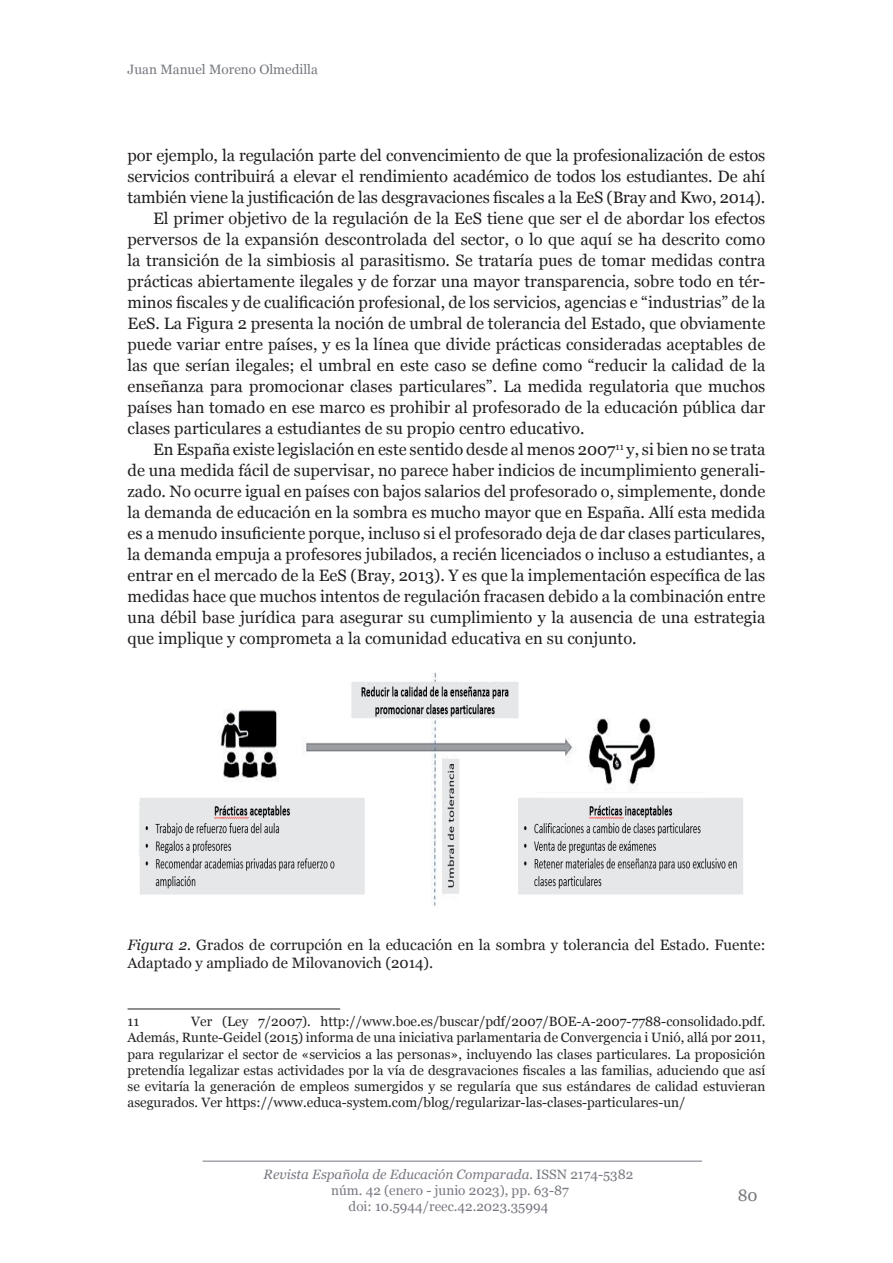
<style>
.page{position:relative;width:893px;height:1263px;background:#fff}
.page>*{position:absolute;margin:0;border:0;box-sizing:border-box;transform-origin:0 0}
.t1{font:16.5px "Georgia";color:#231f20}
.t2{font:16.5px "Georgia";color:#76787b}
.t3{font:15px/18px "Georgia";color:#231f20}
.t4{font:13.5px/16.2px "Georgia";color:#231f20;text-align:justify}
.t5{font:13.5px/16.2px "Georgia";color:#767980;text-align:center}
.s1{font-style:italic}
</style>
<div class="page">
<hr style="left:202px;top:1161px;width:500px;height:1px;background:#767980">
<hr style="left:128px;top:1008px;width:212px;height:1px;background:#231f20">
<img style="left:139px;top:672px;width:604px;height:234px">
<p class="t5" style="left:128px;top:62px;width:192px">Juan Manuel Moreno Olmedilla</p>
<p class="t1" style="left:128px;top:146px;width:639px">por ejemplo, la regulación parte del convencimiento de que la profesionalización de estos</p>
<p class="t1" style="left:128px;top:167px;width:639px">servicios contribuirá a elevar el rendimiento académico de todos los estudiantes. De ahí</p>
<p class="t1" style="left:128px;top:188px;width:639px">también viene la justificación de las desgravaciones fiscales a la EeS (Bray and Kwo, 2014).</p>
<p class="t1" style="left:153px;top:209px;width:614px">El primer objetivo de la regulación de la EeS tiene que ser el de abordar los efectos</p>
<p class="t1" style="left:128px;top:230px;width:639px">perversos de la expansión descontrolada del sector, o lo que aquí se ha descrito como</p>
<p class="t1" style="left:128px;top:251px;width:639px">la transición de la simbiosis al parasitismo. Se trataría pues de tomar medidas contra</p>
<p class="t1" style="left:128px;top:272px;width:639px">prácticas abiertamente ilegales y de forzar una mayor transparencia, sobre todo en tér-</p>
<p class="t1" style="left:128px;top:293px;width:639px">minos fiscales y de cualificación profesional, de los servicios, agencias e “industrias” de la</p>
<p class="t1" style="left:128px;top:314px;width:639px">EeS. La Figura 2 presenta la noción de umbral de tolerancia del Estado, que obviamente</p>
<p class="t1" style="left:128px;top:335px;width:639px">puede variar entre países, y es la línea que divide prácticas consideradas aceptables de</p>
<p class="t1" style="left:128px;top:356px;width:639px">las que serían ilegales; el umbral en este caso se define como “reducir la calidad de la</p>
<p class="t1" style="left:128px;top:377px;width:639px">enseñanza para promocionar clases particulares”. La medida regulatoria que muchos</p>
<p class="t1" style="left:128px;top:398px;width:639px">países han tomado en ese marco es prohibir al profesorado de la educación pública dar</p>
<p class="t1" style="left:128px;top:419px;width:458px">clases particulares a estudiantes de su propio centro educativo.</p>
<p class="t1" style="left:153px;top:440px;width:614px">En España existe legislación en este sentido desde al menos 2007<sup>11</sup> y, si bien no se trata</p>
<p class="t1" style="left:128px;top:461px;width:639px">de una medida fácil de supervisar, no parece haber indicios de incumplimiento generali-</p>
<p class="t1" style="left:128px;top:482px;width:639px">zado. No ocurre igual en países con bajos salarios del profesorado o, simplemente, donde</p>
<p class="t1" style="left:128px;top:503px;width:639px">la demanda de educación en la sombra es mucho mayor que en España. Allí esta medida</p>
<p class="t1" style="left:128px;top:524px;width:639px">es a menudo insuficiente porque, incluso si el profesorado deja de dar clases particulares,</p>
<p class="t1" style="left:128px;top:545px;width:639px">la demanda empuja a profesores jubilados, a recién licenciados o incluso a estudiantes, a</p>
<p class="t1" style="left:128px;top:566px;width:639px">entrar en el mercado de la EeS (Bray, 2013). Y es que la implementación específica de las</p>
<p class="t1" style="left:128px;top:587px;width:639px">medidas hace que muchos intentos de regulación fracasen debido a la combinación entre</p>
<p class="t1" style="left:128px;top:608px;width:639px">una débil base jurídica para asegurar su cumplimiento y la ausencia de una estrategia</p>
<p class="t1" style="left:128px;top:629px;width:511px">que implique y comprometa a la comunidad educativa en su conjunto.</p>
<p class="t3" style="left:128px;top:936px;width:639px"><span class="s1">Figura 2.</span> Grados de corrupción en la educación en la sombra y tolerancia del Estado. Fuente:<br>Adaptado y ampliado de Milovanovich (2014).</p>
<p class="t4" style="left:128px;top:1014px;width:639px;text-indent:64px">Ver (Ley 7/2007). http://www.boe.es/buscar/pdf/2007/BOE-A-2007-7788-consolidado.pdf.<br>Además, Runte-Geidel (2015) informa de una iniciativa parlamentaria de Convergencia i Unió, allá por 2011, para regularizar el sector de «servicios a las personas», incluyendo las clases particulares. La proposición pretendía legalizar estas actividades por la vía de desgravaciones fiscales a las familias, aduciendo que así se evitaría la generación de empleos sumergidos y se regularía que sus estándares de calidad estuvieran asegurados. Ver https://www.educa-system.com/blog/regularizar-las-clases-particulares-un/</p>
<p class="t4" style="left:128px;top:1014px;width:13px">11</p>
<p class="t5" style="left:264px;top:1166px;width:371px"><span class="s1">Revista Española de Educación Comparada.</span> ISSN 2174-5382 núm. 42 (enero - junio 2023), pp. 63-87<br>doi: 10.5944/reec.42.2023.35994</p>
<p class="t2" style="left:738px;top:1185px;width:21px">80</p>
</div>
